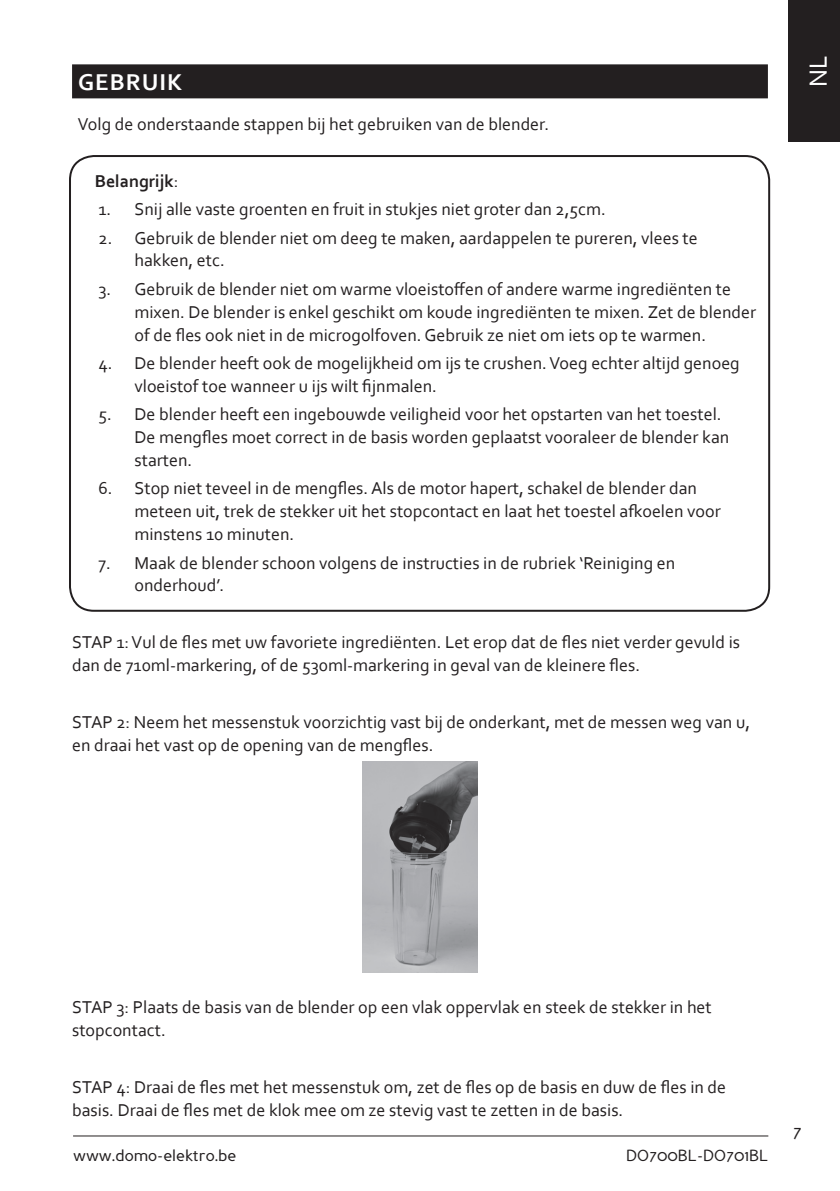
<style>
.page{position:relative;width:840px;height:1191px;background:#fff}
.page>*{position:absolute;margin:0;border:0;box-sizing:border-box;transform-origin:0 0}
.t1{font:26px "Corbel";color:#fff}
.t2{font:700 24px "Corbel";letter-spacing:.04em;color:#fff}
.t3{font:18px/22.8px "Corbel";color:#231f20}
.t4{font:700 18px "Corbel";color:#231f20}
.t5{font:18px "Perspective Sans";color:#231f20}
.t6{font:16px "Perspective Sans";color:#231f20}
.s1{font-weight:400}
</style>
<div class="page">
<hr style="left:73px;top:1135px;width:694px;height:1px;background:#231f20">
<div style="left:788px;top:0;width:51px;height:142px;background:#231f20"></div>
<div style="left:72px;top:64px;width:695px;height:34px;background:#231f20"></div>
<img style="left:362px;top:762px;width:115px;height:210px">
<div style="left:69px;top:155px;width:700px;height:457px;border:2px solid #231f20;border-radius:24px"></div>
<h2 class="t2" style="left:78px;top:67px;width:105px">GEBRUIK</h2>
<p class="t3" style="left:78px;top:112px;width:472px">Volg de onderstaande stappen bij het gebruiken van de blender.</p>
<p class="t4" style="left:95px;top:169px;width:85px">Belangrijk<span class="s1">:</span></p>
<p class="t3" style="left:98px;top:197px;width:508px">1. Snij alle vaste groenten en fruit in stukjes niet groter dan 2,5cm.</p>
<p class="t3" style="left:134px;top:226px;width:564px;text-indent:-36px">2. Gebruik de blender niet om deeg te maken, aardappelen te pureren, vlees te hakken, etc.</p>
<p class="t3" style="left:134px;top:277px;width:623px;text-indent:-36px">3. Gebruik de blender niet om warme vloeistoffen of andere warme ingrediënten te mixen. De blender is enkel geschikt om koude ingrediënten te mixen. Zet de blender of de fles ook niet in de microgolfoven. Gebruik ze niet om iets op te warmen.</p>
<p class="t3" style="left:134px;top:351px;width:606px;text-indent:-36px">4. De blender heeft ook de mogelijkheid om ijs te crushen. Voeg echter altijd genoeg vloeistof toe wanneer u ijs wilt fijnmalen.</p>
<p class="t3" style="left:134px;top:402px;width:596px;text-indent:-36px">5. De blender heeft een ingebouwde veiligheid voor het opstarten van het toestel.<br>De mengfles moet correct in de basis worden geplaatst vooraleer de blender kan starten.</p>
<p class="t3" style="left:134px;top:476px;width:587px;text-indent:-36px">6. Stop niet teveel in de mengfles. Als de motor hapert, schakel de blender dan meteen uit, trek de stekker uit het stopcontact en laat het toestel afkoelen voor minstens 10 minuten.</p>
<p class="t3" style="left:134px;top:551px;width:542px;text-indent:-36px">7. Maak de blender schoon volgens de instructies in de rubriek ‘Reiniging en onderhoud’.</p>
<p class="t3" style="left:72px;top:630px;width:669px">STAP 1: Vul de fles met uw favoriete ingrediënten. Let erop dat de fles niet verder gevuld is dan de 710ml-markering, of de 530ml-markering in geval van de kleinere fles.</p>
<p class="t3" style="left:72px;top:710px;width:679px">STAP 2: Neem het messenstuk voorzichtig vast bij de onderkant, met de messen weg van u, en draai het vast op de opening van de mengfles.</p>
<h1 class="t1" style="left:801px;top:87px;width:33px;rotate:-90deg">NL</h1>
<p class="t3" style="left:72px;top:995px;width:641px">STAP 3: Plaats de basis van de blender op een vlak oppervlak en steek de stekker in het stopcontact.</p>
<p class="t3" style="left:72px;top:1075px;width:655px">STAP 4: Draai de fles met het messenstuk om, zet de fles op de basis en duw de fles in de basis. Draai de fles met de klok mee om ze stevig vast te zetten in de basis.</p>
<p class="t6" style="left:73px;top:1146px;width:165px">www.domo-elektro.be</p>
<p class="t6" style="left:625px;top:1146px;width:143px">DO700BL-DO701BL</p>
<p class="t5" style="left:792px;top:1121px;width:10px">7</p>
</div>
